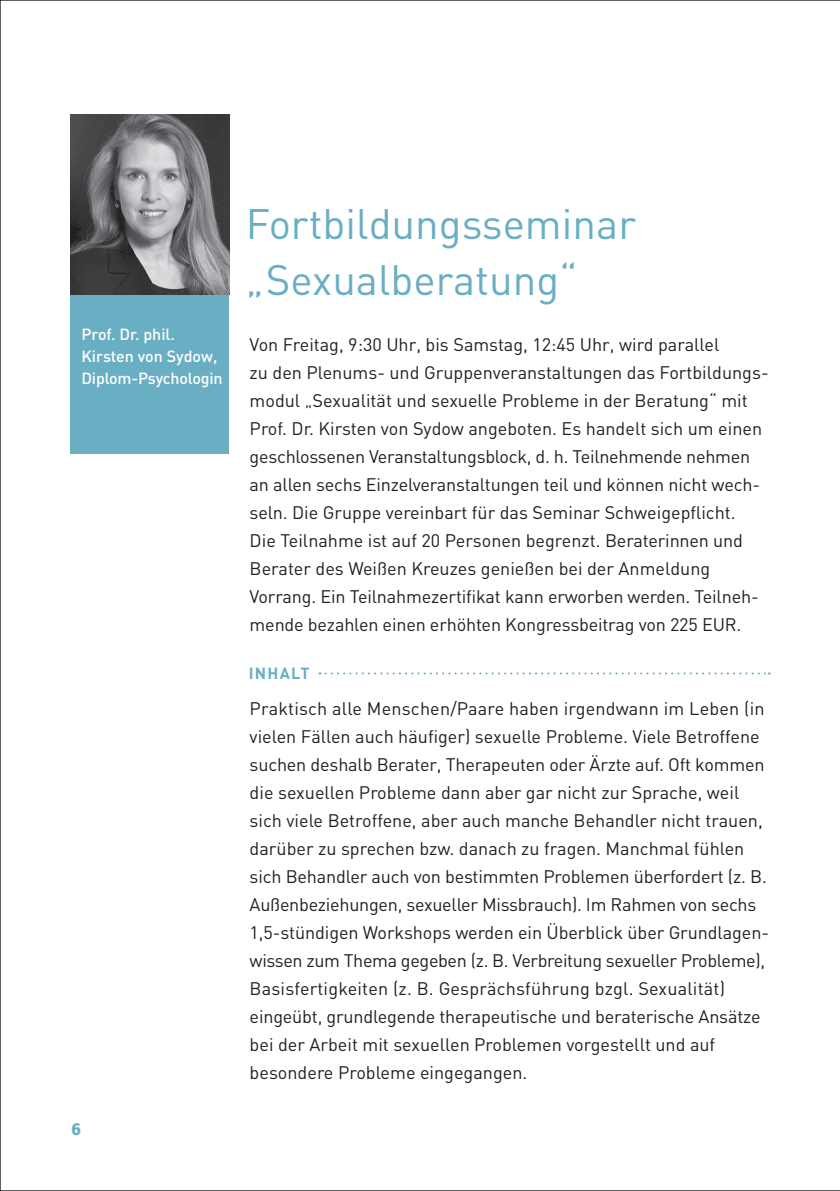
<style>
.page{position:relative;width:840px;height:1191px;background:#fff}
.page>*{position:absolute;margin:0;border:0;box-sizing:border-box;transform-origin:0 0}
.t1{font:42px/56px "DIN";color:#69aec2}
.t2{font:18px/28px "DIN";letter-spacing:-.005em;color:#231f20}
.t3{font:700 18px "Signika";color:#69aec2}
.t4{font:500 16px/22px "DIN";letter-spacing:-.01em;color:#fff}
.t5{font:700 16px "DIN";letter-spacing:.08em;color:#69aec2}
</style>
<div class="page">
<div style="left:70px;top:290px;width:159px;height:164px;background:#69aec2"></div>
<img style="left:70px;top:114px;width:159px;height:180px">
<svg style="left:319px;top:672px;width:450px;height:2px"></svg>
<p class="t4" style="left:81px;top:323px;width:143px">Prof. Dr. phil.<br>Kirsten von Sydow,<br>Diplom-Psychologin</p>
<p class="t3" style="left:71px;top:1118px;width:11px">6</p>
<h1 class="t1" style="left:246px;top:195px;width:391px">Fortbildungsseminar „Sexualberatung“</h1>
<p class="t2" style="left:249px;top:330px;width:520px">Von Freitag, 9:30 Uhr, bis Samstag, 12:45 Uhr, wird parallel<br>zu den Plenums- und Gruppenveranstaltungen das Fortbildungs&shy;modul „Sexualität und sexuelle Probleme in der Beratung“ mit Prof. Dr. Kirsten von Sydow angeboten. Es handelt sich um einen geschlossenen Veranstaltungsblock, d. h. Teilnehmende nehmen an allen sechs Einzelveranstaltungen teil und können nicht wech&shy;seln. Die Gruppe vereinbart für das Seminar Schweigepflicht.<br>Die Teilnahme ist auf 20 Personen begrenzt. Beraterinnen und Berater des Weißen Kreuzes genießen bei der Anmeldung Vorrang. Ein Teilnahmezertifikat kann erworben werden. Teilneh&shy;mende bezahlen einen erhöhten Kongressbeitrag von 225 EUR.</p>
<p class="t5" style="left:248px;top:663px;width:62px">INHALT</p>
<p class="t2" style="left:249px;top:694px;width:520px">Praktisch alle Menschen/Paare haben irgendwann im Leben (in vielen Fällen auch häufiger) sexuelle Probleme. Viele Betroffene suchen deshalb Berater, Therapeuten oder Ärzte auf. Oft kommen die sexuellen Probleme dann aber gar nicht zur Sprache, weil sich viele Betroffene, aber auch manche Behandler nicht trauen, darüber zu sprechen bzw. danach zu fragen. Manchmal fühlen sich Behandler auch von bestimmten Problemen überfordert (z. B.<br>Außenbeziehungen, sexueller Missbrauch). Im Rahmen von sechs 1,5-stündigen Workshops werden ein Überblick über Grundlagen&shy;wissen zum Thema gegeben (z. B. Verbreitung sexueller Probleme), Basisfertigkeiten (z. B. Gesprächsführung bzgl. Sexualität) eingeübt, grundlegende therapeutische und beraterische Ansätze bei der Arbeit mit sexuellen Problemen vorgestellt und auf besondere Probleme eingegangen.</p>
</div>
